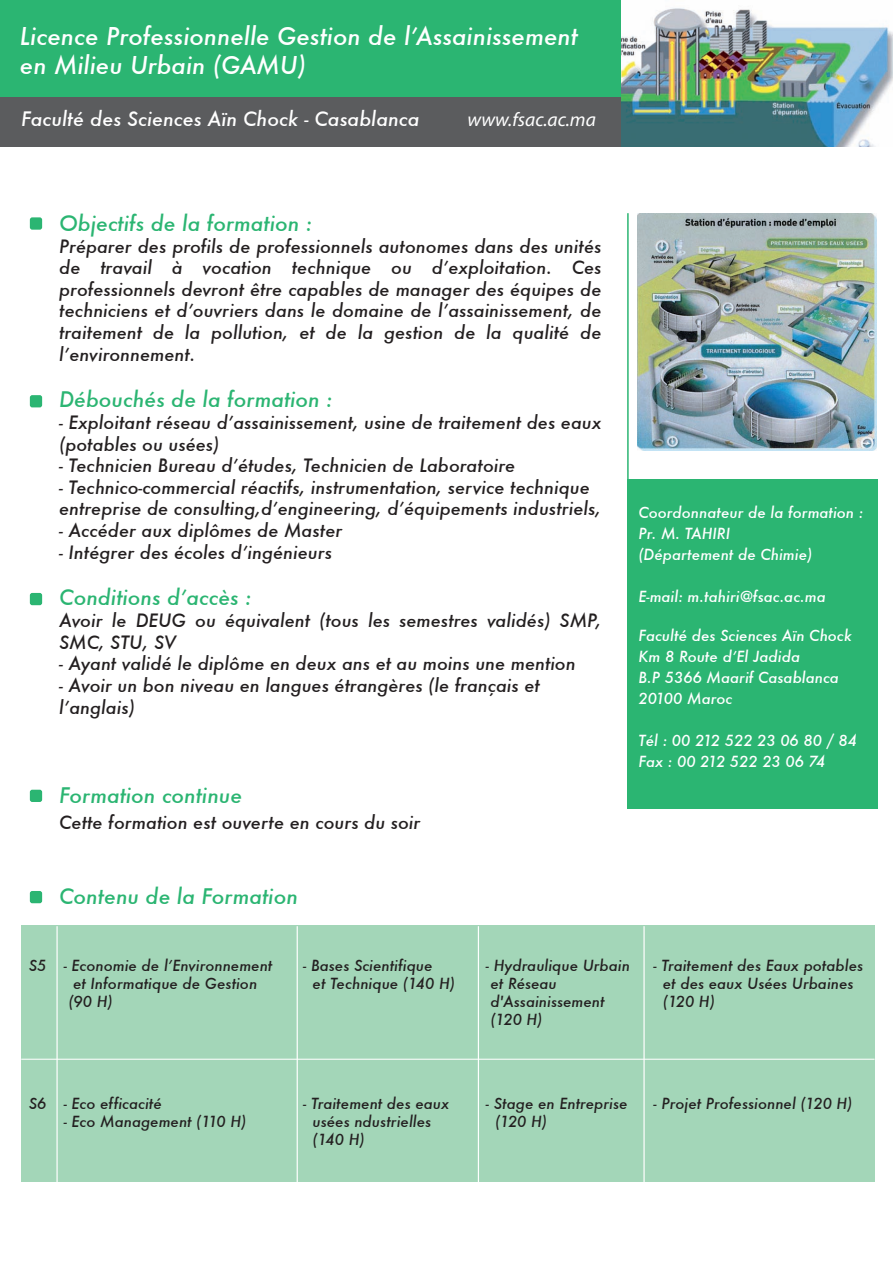
<style>
.page{position:relative;width:893px;height:1263px;background:#fff}
.page>*{position:absolute;margin:0;border:0;box-sizing:border-box;transform-origin:0 0}
.t1{font:italic 500 24px/28.8px "Futura";color:#fff}
.t2{font:italic 500 21px "Futura";color:#2bb572}
.t3{font:italic 500 19.5px "Futura";color:#fff}
.t4{font:italic 19.5px "Myriad";color:#fff}
.t5{font:italic 500 18px/21.6px "Futura";color:#231f20}
.t6{font:italic 500 15px/18px "Futura";color:#231f20}
.t7{font:italic 500 15px/21px "Futura";color:#fff}
</style>
<div class="page">
<div style="left:0;top:0;width:893px;height:99px;background:#2bb572"></div>
<div style="left:0;top:97px;width:893px;height:49px;background:#5b5c5e"></div>
<div style="left:627px;top:479px;width:251px;height:329px;background:#2bb572"></div>
<hr style="left:627px;top:213px;width:2px;height:595px;background:#2bb572">
<div style="left:21px;top:925px;width:853px;height:257px;background:#a3d6b8"></div>
<hr style="left:21px;top:1059px;width:853px;height:1px;background:#fff">
<hr style="left:56px;top:926px;width:2px;height:256px;background:#fff">
<hr style="left:297px;top:926px;width:1px;height:256px;background:#fff">
<hr style="left:478px;top:926px;width:1px;height:256px;background:#fff">
<hr style="left:643px;top:926px;width:2px;height:256px;background:#fff">
<div style="left:30px;top:217px;width:12px;height:13px;background:#2bb572;border-radius:2px"></div>
<div style="left:30px;top:395px;width:12px;height:12px;background:#2bb572;border-radius:2px"></div>
<div style="left:30px;top:593px;width:12px;height:12px;background:#2bb572;border-radius:2px"></div>
<div style="left:30px;top:891px;width:12px;height:12px;background:#2bb572;border-radius:2px"></div>
<div style="left:30px;top:790px;width:12px;height:12px;background:#2bb572;border-radius:2px"></div>
<img style="left:638px;top:214px;width:238px;height:236px">
<img style="left:622px;top:0;width:270px;height:146px">
<h1 class="t1" style="left:20px;top:21px;width:559px">Licence Professionnelle Gestion de lʼAssainissement en Milieu Urbain (GAMU)</h1>
<p class="t3" style="left:21px;top:106px;width:400px">Faculté des Sciences Aïn Chock - Casablanca</p>
<p class="t4" style="left:468px;top:110px;width:130px">www.fsac.ac.ma</p>
<p class="t2" style="left:59px;top:209px;width:255px">Objectifs de la formation :</p>
<p class="t5" style="left:59px;top:235px;width:544px;text-align:justify">Préparer des profils de professionnels autonomes dans des unités de travail à vocation technique ou dʼexploitation. Ces professionnels devront être capables de manager des équipes de techniciens et dʼouvriers dans le domaine de lʼassainissement, de traitement de la pollution, et de la gestion de la qualité de lʼenvironnement.</p>
<p class="t2" style="left:59px;top:385px;width:275px">Débouchés de la formation :</p>
<p class="t5" style="left:59px;top:411px;width:544px">- Exploitant réseau dʼassainissement, usine de traitement des eaux (potables ou usées)</p>
<p class="t5" style="left:59px;top:455px;width:458px">- Technicien Bureau dʼétudes, Technicien de Laboratoire</p>
<p class="t5" style="left:59px;top:476px;width:543px">- Technico-commercial réactifs, instrumentation, service technique entreprise de consulting,dʼengineering, dʼéquipements industriels,</p>
<p class="t5" style="left:59px;top:519px;width:285px">- Accéder aux diplômes de Master</p>
<p class="t5" style="left:59px;top:541px;width:274px">- Intégrer des écoles dʼingénieurs</p>
<p class="t2" style="left:59px;top:583px;width:194px">Conditions dʼaccès :</p>
<p class="t5" style="left:59px;top:609px;width:544px">Avoir le DEUG ou équivalent (tous les semestres validés) SMP,<br>SMC, STU, SV</p>
<p class="t5" style="left:59px;top:653px;width:518px">- Ayant validé le diplôme en deux ans et au moins une mention</p>
<p class="t5" style="left:59px;top:674px;width:482px">- Avoir un bon niveau en langues étrangères (le français et lʼanglais)</p>
<p class="t2" style="left:59px;top:781px;width:185px">Formation continue</p>
<p class="t5" style="left:59px;top:812px;width:363px">Cette formation est ouverte en cours du soir</p>
<p class="t2" style="left:59px;top:882px;width:240px">Contenu de la Formation</p>
<p class="t7" style="left:638px;top:501px;width:226px">Coordonnateur de la formation :<br>Pr. M. TAHIRI<br>(Département de Chimie)</p>
<p class="t7" style="left:638px;top:585px;width:189px">E-mail: m.tahiri@fsac.ac.ma</p>
<p class="t7" style="left:638px;top:625px;width:215px">Faculté des Sciences Aïn Chock<br>Km 8 Route dʼEl Jadida<br>B.P 5366 Maarif Casablanca<br>20100 Maroc</p>
<p class="t7" style="left:638px;top:730px;width:220px">Tél : 00 212 522 23 06 80 / 84<br>Fax : 00 212 522 23 06 74</p>
<p class="t6" style="left:29px;top:956px;width:19px">S5</p>
<p class="t6" style="left:64px;top:956px;width:210px">- Economie de lʼEnvironnement</p>
<p class="t6" style="left:73px;top:974px;width:186px">et Informatique de Gestion</p>
<p class="t6" style="left:68px;top:992px;width:46px">(90 H)</p>
<p class="t6" style="left:29px;top:1094px;width:19px">S6</p>
<p class="t6" style="left:64px;top:1094px;width:100px">- Eco efficacité</p>
<p class="t6" style="left:64px;top:1112px;width:184px">- Eco Management (110 H)</p>
<p class="t6" style="left:313px;top:956px;width:144px;text-indent:-9px">- Bases Scientifique<br>et Technique (140 H)</p>
<p class="t6" style="left:491px;top:956px;width:141px;text-indent:-5px">- Hydraulique Urbain et Réseau d'Assainissement (120 H)</p>
<p class="t6" style="left:663px;top:956px;width:202px;text-indent:-9px">- Traitement des Eaux potables et des eaux Usées Urbaines (120 H)</p>
<p class="t6" style="left:313px;top:1094px;width:138px;text-indent:-9px">- Traitement des eaux usées ndustrielles (140 H)</p>
<p class="t6" style="left:495px;top:1094px;width:134px;text-indent:-9px">- Stage en Entreprise (120 H)</p>
<p class="t6" style="left:654px;top:1094px;width:200px">- Projet Professionnel (120 H)</p>
</div>
